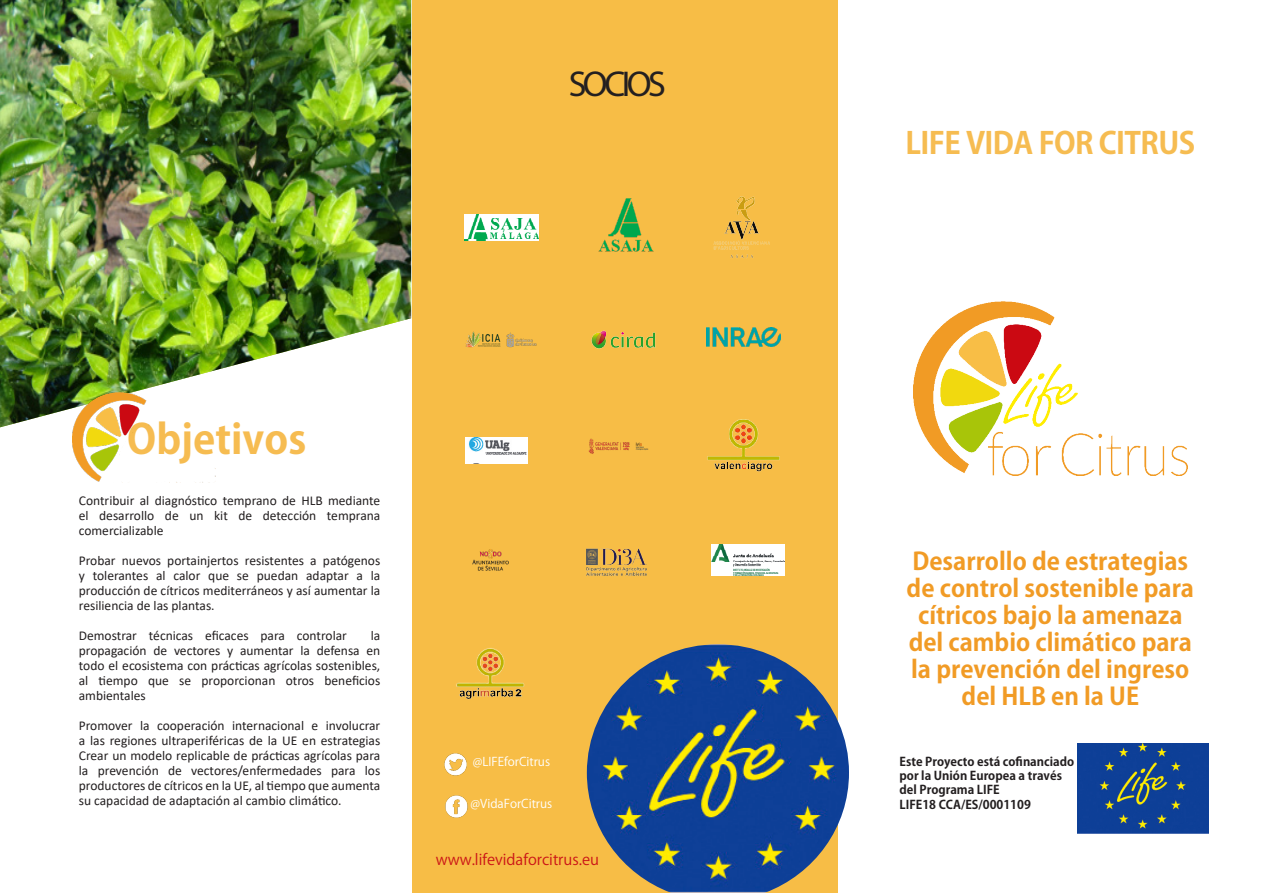
<style>
.page{position:relative;width:1263px;height:893px;background:#fff}
.page>*{position:absolute;margin:0;border:0;box-sizing:border-box;transform-origin:0 0}
.OBJETIVOS{font:700 40.5px "Koz Go Pr 6 N";color:#f6bc51}
.Título{font:36px "Myriad Pro";letter-spacing:-.095em;color:#231f20}
.t1{font:700 30px "Koz Go Pr 6 N";letter-spacing:-.02em;color:#f6bc51}
.Viñetas{font:700 24px/27px "Koz Go Pr 6 N";color:#f19b25;text-align:center}
.t2{font:15px "Koz Go Pr 6 N";color:#cb1517}
.t3{font:13.5px/15px "Calibri";color:#231f20;text-align:justify}
.t4{font:700 12px/14.4px "Koz Go Pr 6 N";color:#231f20}
.t5{font:12px "Koz Go Pr 6 N";color:#fff}
</style>
<div class="page">
<div style="left:412px;top:0;width:426px;height:893px;background:#f7bd46"></div>
<img style="left:465px;top:214px;width:73px;height:27px">
<img style="left:598px;top:198px;width:56px;height:54px">
<img style="left:713px;top:196px;width:57px;height:62px">
<img style="left:707px;top:327px;width:73px;height:20px">
<img style="left:465px;top:331px;width:72px;height:17px">
<img style="left:591px;top:330px;width:65px;height:19px">
<img style="left:707px;top:419px;width:73px;height:53px">
<img style="left:466px;top:437px;width:62px;height:26px">
<img style="left:588px;top:438px;width:61px;height:16px">
<img style="left:472px;top:549px;width:37px;height:22px">
<img style="left:586px;top:548px;width:61px;height:28px">
<img style="left:711px;top:545px;width:74px;height:31px">
<img style="left:456px;top:648px;width:69px;height:52px">
<img style="left:444px;top:753px;width:23px;height:23px">
<img style="left:445px;top:795px;width:23px;height:23px">
<img style="left:913px;top:301px;width:274px;height:175px">
<img style="left:0;top:0;width:411px;height:427px">
<img style="left:587px;top:644px;width:262px;height:249px">
<img style="left:1077px;top:743px;width:132px;height:91px">
<img style="left:72px;top:392px;width:143px;height:91px">
<p class="Título" style="left:569px;top:62px;width:99px">SOCIOS</p>
<p class="OBJETIVOS" style="left:127px;top:417px;width:181px">Objetivos</p>
<p class="t3" style="left:79px;top:493px;width:303px">Contribuir al diagnóstico temprano de HLB mediante el desarrollo de un kit de detección temprana comercializable</p>
<p class="t3" style="left:79px;top:553px;width:303px">Probar nuevos portainjertos resistentes a patógenos y tolerantes al calor que se puedan adaptar a la producción de cítricos mediterráneos y así aumentar la resiliencia de las plantas.</p>
<p class="t3" style="left:79px;top:628px;width:270px">Demostrar técnicas eficaces para controlar</p>
<p class="t3" style="left:79px;top:628px;width:303px;text-indent:292px">la propagación de vectores y aumentar la defensa en todo el ecosistema con prácticas agrícolas sostenibles, al tiempo que se proporcionan otros beneficios ambientales</p>
<p class="t3" style="left:79px;top:718px;width:303px">Promover la cooperación internacional e involucrar a las regiones ultraperiféricas de la UE en estrategias Crear un modelo replicable de prácticas agrícolas para la prevención de vectores/enfermedades para los productores de cítricos en la UE, al tiempo que aumenta su capacidad de adaptación al cambio climático.</p>
<p class="t5" style="left:473px;top:754px;width:79px">@LIFEforCitrus</p>
<p class="t5" style="left:471px;top:797px;width:83px">@VidaForCitrus</p>
<p class="t2" style="left:436px;top:851px;width:164px">www.lifevidaforcitrus.eu</p>
<p class="t1" style="left:905px;top:126px;width:291px">LIFE VIDA FOR CITRUS</p>
<p class="Viñetas" style="left:907px;top:548px;width:289px">Desarrollo de estrategias de control sostenible para cítricos bajo la amenaza del cambio climático para la prevención del ingreso del HLB en la UE</p>
<p class="t4" style="left:899px;top:754px;width:176px">Este Proyecto está cofinanciado por la Unión Europea a través del Programa LIFE</p>
<p class="t4" style="left:899px;top:797px;width:133px">LIFE18 CCA/ES/0001109</p>
</div>
